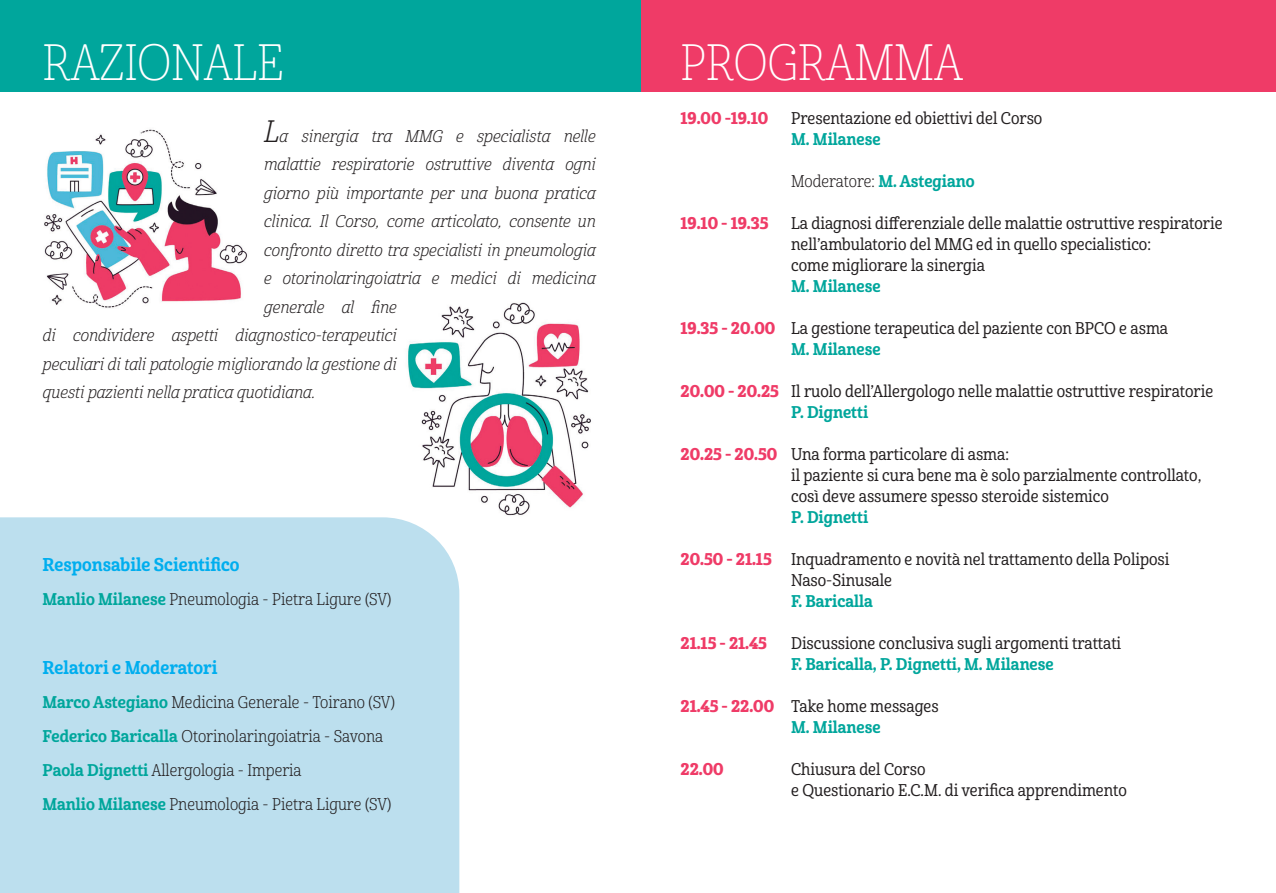
<style>
.page{position:relative;width:1276px;height:893px;background:#fff}
.page>*{position:absolute;margin:0;border:0;box-sizing:border-box;transform-origin:0 0}
.t1{font:49.5px "Cabrito Con Thi";letter-spacing:-.01em;color:#fff}
.t2{font:18px "Cabrito Con Bol";color:#00aeef}
.t3{font:16.5px "Cabrito Con Med";color:#231f20}
.t4{font:16.5px "Cabrito Con Boo It";color:#231f20}
.t5{font:16.5px "Cabrito Con Boo";color:#231f20}
.t6{font:16.5px "Cabrito Con Bol";color:#00a69c}
.t7{font:16.5px "Cabrito Con Ex B";color:#ef3b67}
.s1{font-size:30px}
.s2{font-family:"Cabrito Con Bol";color:#00a69c}
.s3{font-family:"Cabrito Con Ex B";color:#ef3b67}
</style>
<div class="page">
<div style="left:0;top:517px;width:459px;height:376px;background:#bcdfee"></div>
<div style="left:638px;top:0;width:638px;height:91px;background:#ef3b67"></div>
<div style="left:0;top:0;width:640px;height:91px;background:#00a69c"></div>
<img style="left:408px;top:302px;width:183px;height:214px">
<img style="left:44px;top:129px;width:204px;height:179px">
<p class="t1" style="left:43px;top:33px;width:243px">RAZIONALE</p>
<p class="t1" style="left:680px;top:33px;width:284px">PROGRAMMA</p>
<p class="t4" style="left:264px;top:126px;width:333px"><span class="s1">L</span>a sinergia tra MMG e specialista nelle</p>
<p class="t4" style="left:264px;top:155px;width:333px">malattie respiratorie ostruttive diventa ogni</p>
<p class="t4" style="left:264px;top:183px;width:333px">giorno più importante per una buona pratica</p>
<p class="t4" style="left:264px;top:212px;width:333px">clinica. Il Corso, come articolato, consente un</p>
<p class="t4" style="left:264px;top:240px;width:333px">confronto diretto tra specialisti in pneumologia</p>
<p class="t4" style="left:264px;top:269px;width:333px">e otorinolaringoiatria e medici di medicina</p>
<p class="t4" style="left:264px;top:297px;width:134px">generale al fine</p>
<p class="t4" style="left:43px;top:326px;width:355px">di condividere aspetti diagnostico-terapeutici</p>
<p class="t4" style="left:43px;top:354px;width:356px">peculiari di tali patologie migliorando la gestione di</p>
<p class="t4" style="left:43px;top:383px;width:274px">questi pazienti nella pratica quotidiana.</p>
<p class="t7" style="left:680px;top:108px;width:89px">19.00 -19.10</p>
<p class="t3" style="left:791px;top:108px;width:253px">Presentazione ed obiettivi del Corso</p>
<p class="t6" style="left:791px;top:129px;width:91px">M. Milanese</p>
<p class="t5" style="left:791px;top:171px;width:185px">Moderatore: <span class="s2">M. Astegiano</span></p>
<p class="t7" style="left:680px;top:213px;width:89px">19.10 - 19.35</p>
<p class="t3" style="left:791px;top:213px;width:433px">La diagnosi differenziale delle malattie ostruttive respiratorie</p>
<p class="t3" style="left:791px;top:234px;width:361px">nell’ambulatorio del MMG ed in quello specialistico:</p>
<p class="t3" style="left:791px;top:255px;width:195px">come migliorare la sinergia</p>
<p class="t6" style="left:791px;top:276px;width:91px">M. Milanese</p>
<p class="t3" style="left:680px;top:318px;width:489px"><span class="s3">19.35 - 20.00</span> La gestione terapeutica del paziente con BPCO e asma</p>
<p class="t6" style="left:791px;top:339px;width:91px">M. Milanese</p>
<p class="t3" style="left:680px;top:381px;width:534px"><span class="s3">20.00 - 20.25</span> Il ruolo dell’Allergologo nelle malattie ostruttive respiratorie</p>
<p class="t6" style="left:791px;top:402px;width:79px">P. Dignetti</p>
<p class="t3" style="left:680px;top:444px;width:330px"><span class="s3">20.25 - 20.50</span> Una forma particolare di asma:</p>
<p class="t3" style="left:791px;top:465px;width:412px">il paziente si cura bene ma è solo parzialmente controllato,</p>
<p class="t3" style="left:791px;top:486px;width:319px">così deve assumere spesso steroide sistemico</p>
<p class="t6" style="left:791px;top:507px;width:79px">P. Dignetti</p>
<p class="t3" style="left:680px;top:549px;width:490px"><span class="s3">20.50 - 21.15</span> Inquadramento e novità nel trattamento della Poliposi</p>
<p class="t3" style="left:791px;top:570px;width:103px">Naso-Sinusale</p>
<p class="t6" style="left:791px;top:591px;width:83px">F. Baricalla</p>
<p class="t7" style="left:680px;top:633px;width:88px">21.15 - 21.45</p>
<p class="t3" style="left:791px;top:633px;width:332px">Discussione conclusiva sugli argomenti trattati</p>
<p class="t6" style="left:791px;top:654px;width:264px">F. Baricalla, P. Dignetti, M. Milanese</p>
<p class="t3" style="left:680px;top:696px;width:260px"><span class="s3">21.45 - 22.00</span> Take home messages</p>
<p class="t6" style="left:791px;top:717px;width:91px">M. Milanese</p>
<p class="t7" style="left:680px;top:759px;width:45px">22.00</p>
<p class="t3" style="left:791px;top:759px;width:136px">Chiusura del Corso</p>
<p class="t3" style="left:791px;top:780px;width:337px">e Questionario E.C.M. di verifica apprendimento</p>
<p class="t2" style="left:43px;top:553px;width:198px">Responsabile Scientifico</p>
<p class="t5" style="left:43px;top:589px;width:350px"><span class="s2">Manlio Milanese</span> Pneumologia - Pietra Ligure (SV)</p>
<p class="t2" style="left:43px;top:657px;width:176px">Relatori e Moderatori</p>
<p class="t5" style="left:43px;top:693px;width:354px"><span class="s2">Marco Astegiano</span> Medicina Generale - Toirano (SV)</p>
<p class="t5" style="left:43px;top:727px;width:342px"><span class="s2">Federico Baricalla</span> Otorinolaringoiatria - Savona</p>
<p class="t5" style="left:43px;top:761px;width:261px"><span class="s2">Paola Dignetti</span> Allergologia - Imperia</p>
<p class="t5" style="left:43px;top:795px;width:350px"><span class="s2">Manlio Milanese</span> Pneumologia - Pietra Ligure (SV)</p>
</div>
